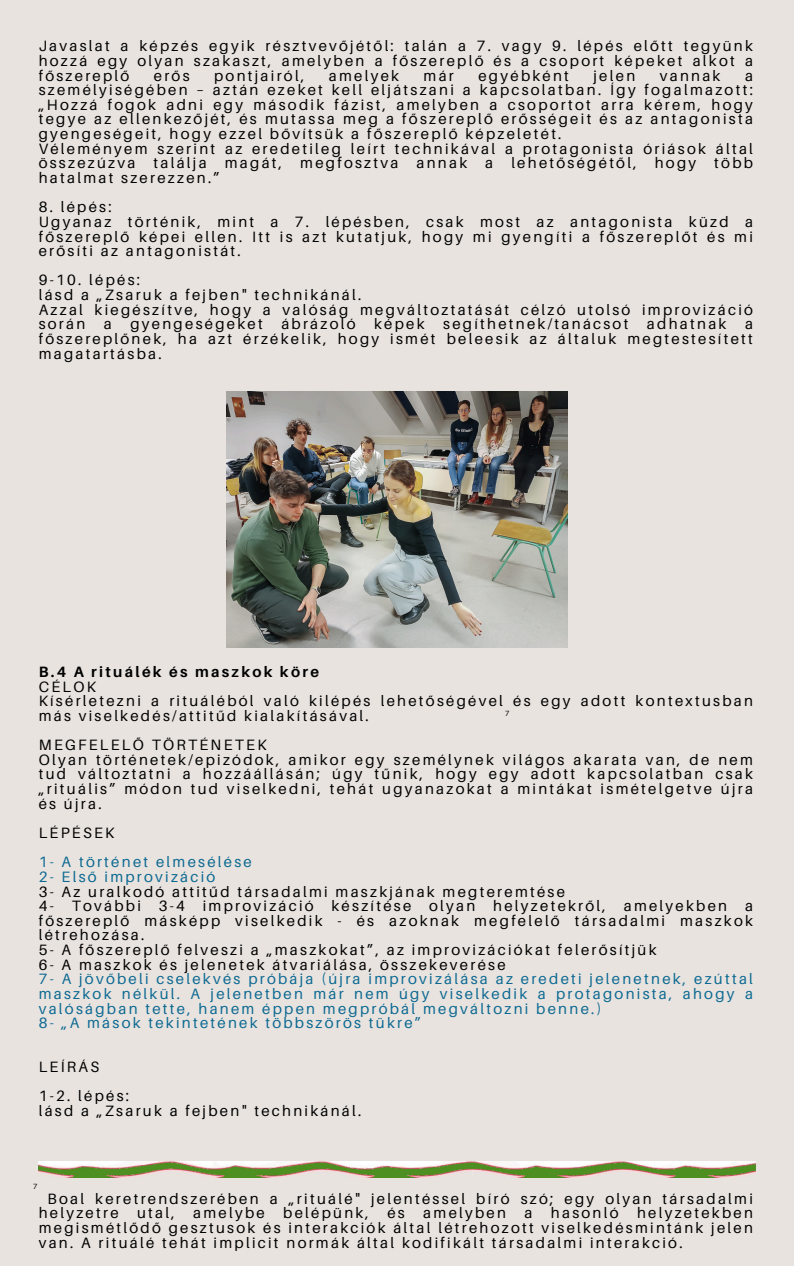
<style>
.page{position:relative;width:794px;height:1266px;background:#fff}
.page>*{position:absolute;margin:0;border:0;box-sizing:border-box;transform-origin:0 0}
.t1{font:15px/14.6px "Aileron";letter-spacing:.15em;color:#000;text-align:justify}
.t2{font:15px/14.6px "Aileron";letter-spacing:.15em;color:#0c6992;text-align:justify}
.t3{font:700 15px "Aileron";letter-spacing:.15em;color:#000}
.t4{font:7.5px "Aileron";color:#000}
</style>
<div class="page">
<div style="left:0;top:0;width:793px;height:1266px;background:#e8e3df"></div>
<img style="left:226px;top:391px;width:341px;height:256px">
<img style="left:39px;top:1161px;width:715px;height:16px">
<p class="t1" style="left:39px;top:38px;width:715px">Javaslat a képzés egyik résztvevőjétől: talán a 7. vagy 9. lépés előtt tegyünk hozzá egy olyan szakaszt, amelyben a főszereplő és a csoport képeket alkot a főszereplő</p>
<p class="t1" style="left:154px;top:68px;width:37px">erős</p>
<p class="t1" style="left:214px;top:68px;width:92px">pontjairól,</p>
<p class="t1" style="left:328px;top:68px;width:72px">amelyek</p>
<p class="t1" style="left:423px;top:68px;width:32px">már</p>
<p class="t1" style="left:478px;top:68px;width:92px">egyébként</p>
<p class="t1" style="left:593px;top:68px;width:43px">jelen</p>
<p class="t1" style="left:659px;top:68px;width:62px">vannak</p>
<p class="t1" style="left:39px;top:68px;width:715px;text-indent:706px">a személyiségében – aztán ezeket kell eljátszani a kapcsolatban. Így fogalmazott: „Hozzá fogok adni egy második fázist, amelyben a csoportot arra kérem, hogy tegye az ellenkezőjét, és mutassa meg a főszereplő erősségeit és az antagonista gyengeségeit, hogy ezzel bővítsük a főszereplő képzeletét.</p>
<p class="t1" style="left:39px;top:141px;width:715px">Véleményem szerint az eredetileg leírt technikával a protagonista óriások által összezúzva találja magát, megfosztva annak a lehetőségétől, hogy több hatalmat szerezzen.”</p>
<p class="t1" style="left:39px;top:199px;width:74px">8. lépés:</p>
<p class="t1" style="left:39px;top:214px;width:715px">Ugyanaz történik, mint a 7. lépésben, csak most az antagonista küzd a főszereplő képei ellen. Itt is azt kutatjuk, hogy mi gyengíti a főszereplőt és mi erősíti az antagonistát.</p>
<p class="t1" style="left:39px;top:272px;width:103px">9-10. lépés:</p>
<p class="t1" style="left:39px;top:287px;width:324px">lásd a „Zsaruk a fejben" technikánál.</p>
<p class="t1" style="left:39px;top:302px;width:715px">Azzal kiegészítve, hogy a valóság megváltoztatását célzó utolsó improvizáció során a gyengeségeket ábrázoló képek segíthetnek/tanácsot adhatnak a főszereplőnek, ha azt érzékelik, hogy ismét beleesik az általuk megtestesített magatartásba.</p>
<p class="t3" style="left:39px;top:662px;width:282px">B.4 A rituálék és maszkok köre</p>
<p class="t1" style="left:39px;top:679px;width:59px">CÉLOK</p>
<p class="t1" style="left:39px;top:693px;width:715px">Kísérletezni a rituáléból való kilépés lehetőségével és egy adott kontextusban más viselkedés/attitűd kialakításával.</p>
<p class="t1" style="left:39px;top:737px;width:229px">MEGFELELŐ TÖRTÉNETEK</p>
<p class="t1" style="left:39px;top:752px;width:715px">Olyan történetek/epizódok, amikor egy személynek világos akarata van, de nem tud változtatni a hozzáállásán; úgy tűnik, hogy egy adott kapcsolatban csak „rituális” módon tud viselkedni, tehát ugyanazokat a mintákat ismételgetve újra és újra.</p>
<h1 class="t1" style="left:39px;top:825px;width:77px">LÉPÉSEK</h1>
<p class="t2" style="left:39px;top:854px;width:214px">1- A történet elmesélése</p>
<p class="t2" style="left:39px;top:869px;width:178px">2- Első improvizáció</p>
<p class="t1" style="left:39px;top:883px;width:527px">3- Az uralkodó attitűd társadalmi maszkjának megteremtése</p>
<p class="t1" style="left:39px;top:898px;width:715px">4- További 3-4 improvizáció készítése olyan helyzetekről, amelyekben a főszereplő másképp viselkedik - és azoknak megfelelő társadalmi maszkok létrehozása.</p>
<p class="t1" style="left:39px;top:942px;width:619px">5- A főszereplő felveszi a „maszkokat”, az improvizációkat felerősítjük</p>
<p class="t1" style="left:39px;top:957px;width:468px">6- A maszkok és jelenetek átvariálása, összekeverése</p>
<p class="t2" style="left:39px;top:971px;width:715px">7- A jövőbeli cselekvés próbája (újra improvizálása az eredeti jelenetnek, ezúttal maszkok nélkül. A jelenetben már nem úgy viselkedik a protagonista, ahogy a valóságban tette, hanem éppen megpróbál megváltozni benne.)</p>
<p class="t2" style="left:39px;top:1015px;width:384px">8- „A mások tekintetének többszörös tükre”</p>
<h1 class="t1" style="left:39px;top:1059px;width:62px">LEÍRÁS</h1>
<p class="t1" style="left:39px;top:1088px;width:92px">1-2. lépés:</p>
<p class="t1" style="left:39px;top:1103px;width:324px">lásd a „Zsaruk a fejben" technikánál.</p>
<p class="t4" style="left:505px;top:709px;width:6px">7</p>
<p class="t4" style="left:33px;top:1181px;width:6px">7</p>
<p class="t1" style="left:39px;top:1191px;width:715px;text-indent:9px">Boal keretrendszerében a „rituálé" jelentéssel bíró szó; egy olyan társadalmi helyzetre utal, amelybe belépünk, és amelyben a hasonló helyzetekben megismétlődő gesztusok és interakciók által létrehozott viselkedésmintánk jelen van. A rituálé tehát implicit normák által kodifikált társadalmi interakció.</p>
</div>
